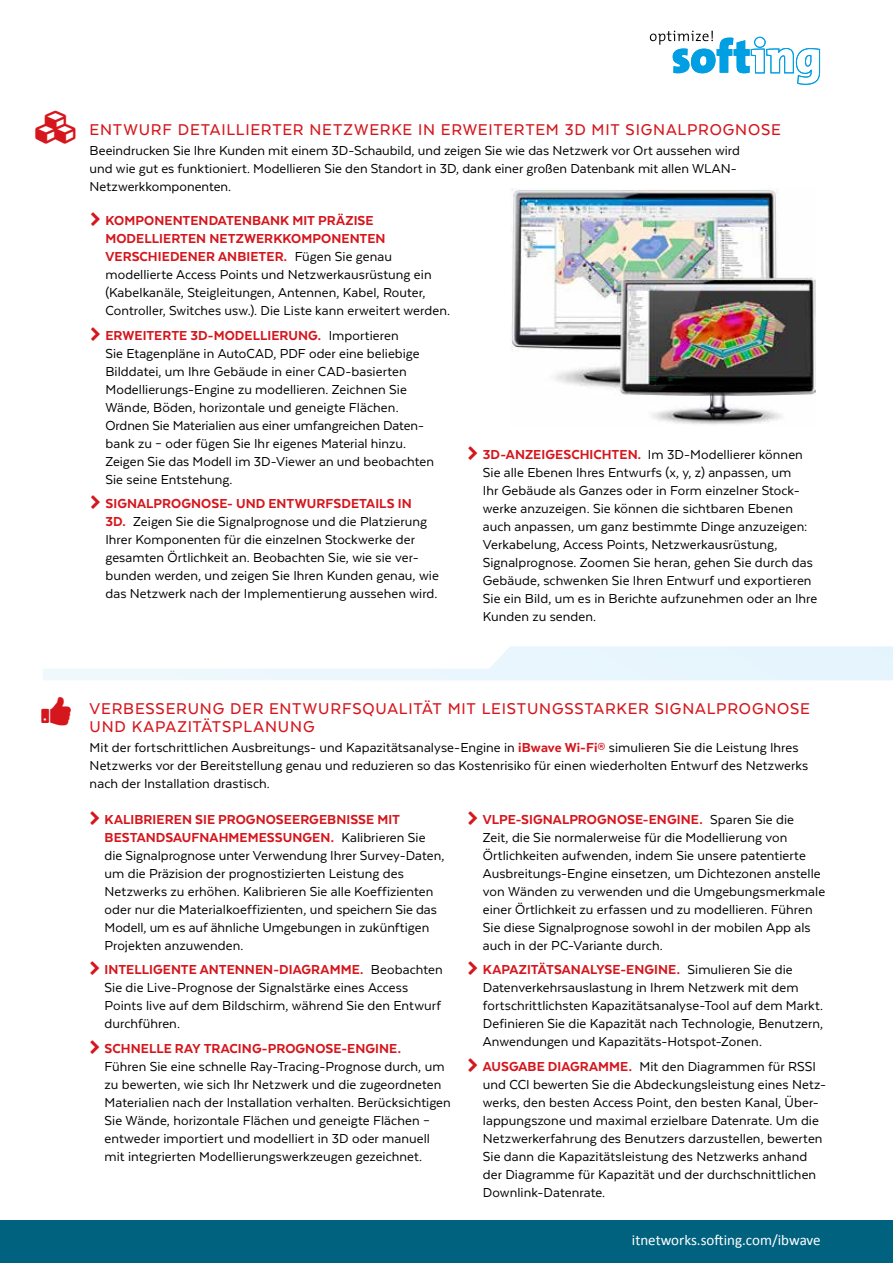
<style>
.page{position:relative;width:893px;height:1263px;background:#fff}
.page>*{position:absolute;margin:0;border:0;box-sizing:border-box;transform-origin:0 0}
.t1{font:500 18px/18px "Texta";letter-spacing:.045em;color:#d5161d}
.t2{font:15px/18px "Texta";letter-spacing:.005em;color:#000}
.t3{font:800 15px "Texta";letter-spacing:.005em;color:#d5161d}
.t4{font:15px "Calibri";color:#fff}
.s1{font-weight:800;color:#d5161d}
</style>
<div class="page">
<img style="left:510px;top:188px;width:305px;height:236px">
<svg style="left:43px;top:646px;width:850px;height:34px"></svg>
<div style="left:0;top:1220px;width:893px;height:43px;background:#00627f"></div>
<svg style="left:650px;top:31px;width:170px;height:54px"></svg>
<p class="t1" style="left:90px;top:120px;width:693px">ENTWURF DETAILLIERTER NETZWERKE IN ERWEITERTEM 3D MIT SIGNALPROGNOSE</p>
<p class="t2" style="left:90px;top:141px;width:652px">Beeindrucken Sie Ihre Kunden mit einem 3D-Schaubild, und zeigen Sie wie das Netzwerk vor Ort aussehen wird und wie gut es funktioniert. Modellieren Sie den Standort in 3D, dank einer großen Datenbank mit allen WLAN-<br>Netzwerkkomponenten.</p>
<p class="t2" style="left:105px;top:211px;width:346px"><span class="s1">KOMPONENTENDATENBANK MIT PRÄZISE MODELLIERTEN NETZWERKKOMPONENTEN VERSCHIEDENER ANBIETER.</span> Fügen Sie genau modellierte Access Points und Netzwerkausrüstung ein (Kabelkanäle, Steigleitungen, Antennen, Kabel, Router, Controller, Switches usw.). Die Liste kann erweitert werden.</p>
<p class="t2" style="left:105px;top:326px;width:330px"><span class="s1">ERWEITERTE 3D-MODELLIERUNG.</span> Importieren<br>Sie Etagenpläne in AutoCAD, PDF oder eine beliebige Bilddatei, um Ihre Gebäude in einer CAD-basierten Modellierungs-Engine zu modellieren. Zeichnen Sie Wände, Böden, horizontale und geneigte Flächen.<br>Ordnen Sie Materialien aus einer umfangreichen Daten&shy;bank zu – oder fügen Sie Ihr eigenes Material hinzu.<br>Zeigen Sie das Modell im 3D-Viewer an und beobachten Sie seine Entstehung.</p>
<p class="t2" style="left:105px;top:494px;width:335px"><span class="s1">SIGNALPROGNOSE- UND ENTWURFSDETAILS IN<br>3D.</span> Zeigen Sie die Signalprognose und die Platzierung Ihrer Komponenten für die einzelnen Stockwerke der gesamten Örtlichkeit an. Beobachten Sie, wie sie ver&shy;bunden werden, und zeigen Sie Ihren Kunden genau, wie das Netzwerk nach der Implementierung aussehen wird.</p>
<p class="t2" style="left:483px;top:445px;width:336px"><span class="s1">3D-ANZEIGESCHICHTEN.</span> Im 3D-Modellierer können Sie alle Ebenen Ihres Entwurfs (x, y, z) anpassen, um<br>Ihr Gebäude als Ganzes oder in Form einzelner Stock&shy;werke anzuzeigen. Sie können die sichtbaren Ebenen auch anpassen, um ganz bestimmte Dinge anzuzeigen:<br>Verkabelung, Access Points, Netzwerkausrüstung, Signalprognose. Zoomen Sie heran, gehen Sie durch das Gebäude, schwenken Sie Ihren Entwurf und exportieren Sie ein Bild, um es in Berichte aufzunehmen oder an Ihre Kunden zu senden.</p>
<p class="t1" style="left:90px;top:699px;width:722px">VERBESSERUNG DER ENTWURFSQUALITÄT MIT LEISTUNGSSTARKER SIGNALPROGNOSE<br>UND KAPAZITÄTSPLANUNG</p>
<p class="t2" style="left:90px;top:738px;width:720px">Mit der fortschrittlichen Ausbreitungs- und Kapazitätsanalyse-Engine in <span class="s1">iBwave Wi-Fi®</span> simulieren Sie die Leistung Ihres<br>Netzwerks vor der Bereitstellung genau und reduzieren so das Kostenrisiko für einen wiederholten Entwurf des Netzwerks nach der Installation drastisch.</p>
<p class="t2" style="left:105px;top:810px;width:341px"><span class="s1">KALIBRIEREN SIE PROGNOSEERGEBNISSE MIT BESTANDSAUFNAHMEMESSUNGEN.</span> Kalibrieren Sie die Signalprognose unter Verwendung Ihrer Survey-Daten, um die Präzision der prognostizierten Leistung des Netzwerks zu erhöhen. Kalibrieren Sie alle Koeffizienten oder nur die Materialkoeffizienten, und speichern Sie das Modell, um es auf ähnliche Umgebungen in zukünftigen Projekten anzuwenden.</p>
<p class="t2" style="left:105px;top:961px;width:340px"><span class="s1">INTELLIGENTE ANTENNEN-DIAGRAMME.</span> Beobachten Sie die Live-Prognose der Signalstärke eines Access Points live auf dem Bildschirm, während Sie den Entwurf durchführen.</p>
<p class="t3" style="left:105px;top:1040px;width:298px">SCHNELLE RAY TRACING-PROGNOSE-ENGINE.</p>
<p class="t2" style="left:105px;top:1057px;width:348px">Führen Sie eine schnelle Ray-Tracing-Prognose durch, um zu bewerten, wie sich Ihr Netzwerk und die zugeordneten Materialien nach der Installation verhalten. Berücksichtigen Sie Wände, horizontale Flächen und geneigte Flächen – entweder importiert und modelliert in 3D oder manuell mit integrierten Modellierungswerkzeugen gezeichnet.</p>
<p class="t2" style="left:483px;top:810px;width:344px"><span class="s1">VLPE-SIGNALPROGNOSE-ENGINE.</span> Sparen Sie die<br>Zeit, die Sie normalerweise für die Modellierung von Örtlichkeiten aufwenden, indem Sie unsere patentierte Ausbreitungs-Engine einsetzen, um Dichtezonen anstelle von Wänden zu verwenden und die Umgebungsmerkmale einer Örtlichkeit zu erfassen und zu modellieren. Führen Sie diese Signalprognose sowohl in der mobilen App als auch in der PC-Variante durch.</p>
<p class="t2" style="left:483px;top:961px;width:342px"><span class="s1">KAPAZITÄTSANALYSE-ENGINE.</span> Simulieren Sie die Datenverkehrsauslastung in Ihrem Netzwerk mit dem fortschrittlichsten Kapazitätsanalyse-Tool auf dem Markt.<br>Definieren Sie die Kapazität nach Technologie, Benutzern, Anwendungen und Kapazitäts-Hotspot-Zonen.</p>
<p class="t2" style="left:483px;top:1057px;width:345px"><span class="s1">AUSGABE DIAGRAMME.</span> Mit den Diagrammen für RSSI und CCI bewerten Sie die Abdeckungsleistung eines Netz&shy;werks, den besten Access Point, den besten Kanal, Über&shy;lappungszone und maximal erzielbare Datenrate. Um die Netzwerkerfahrung des Benutzers darzustellen, bewerten Sie dann die Kapazitätsleistung des Netzwerks anhand der Diagramme für Kapazität und der durchschnittlichen Downlink-Datenrate.</p>
<p class="t4" style="left:632px;top:1231px;width:190px">itnetworks.softing.com/ibwave</p>
</div>
